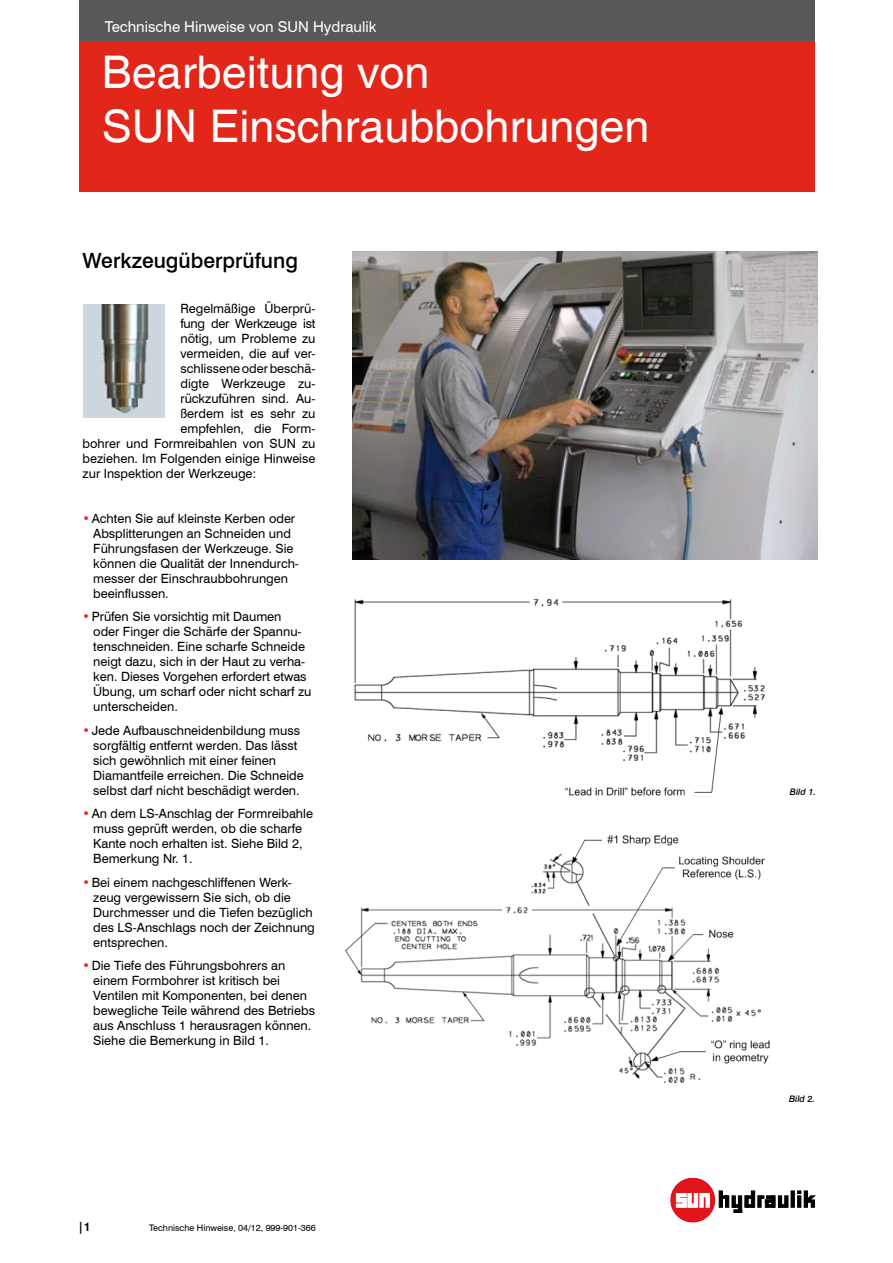
<style>
.page{position:relative;width:893px;height:1263px;background:#fff}
.page>*{position:absolute;margin:0;border:0;box-sizing:border-box;transform-origin:0 0}
.t1{font:45px/54px "Helvetica";color:#fff}
.t2{font:500 21px "Swiss 721 BT";color:#000}
.t3{font:15px "Swiss 721 BT";color:#fff}
.t4{font:12.75px/15px "Swiss 721 BT";color:#000}
.t5{font:12.75px "Swiss 721 BT";letter-spacing:-.02em;color:#000}
.t6{font:700 12px "Swiss 721 BT";color:#000}
.t7{font:9px "Swiss 721 BT";color:#000}
.t8{font:italic 500 9px "Swiss 721 BT";color:#000}
.s1{color:#e22619}
</style>
<div class="page">
<div style="left:79px;top:40px;width:736px;height:152px;background:#e22619"></div>
<div style="left:79px;top:0;width:736px;height:40px;background:#58585a"></div>
<div style="left:719px;top:1191px;width:3px;height:16px;background:#000;border:1px solid #000"></div>
<svg style="left:751px;top:1191px;width:4px;height:5px"></svg>
<svg style="left:720px;top:1196px;width:68px;height:16px"></svg>
<hr style="left:791px;top:1191px;width:3px;height:16px;background:#000">
<svg style="left:798px;top:1191px;width:17px;height:16px"></svg>
<div style="left:671px;top:1178px;width:44px;height:44px;background:#e1161a;border-radius:50%"></div>
<div style="left:671px;top:1178px;width:44px;height:44px;border:1px solid #e2001a;border-radius:50%"></div>
<div style="left:694px;top:1193px;width:4px;height:14px;background:#fff;border:1px solid #fff"></div>
<svg style="left:676px;top:1193px;width:19px;height:14px"></svg>
<hr style="left:700px;top:1193px;width:3px;height:14px;background:#fff">
<hr style="left:706px;top:1193px;width:3px;height:14px;background:#fff">
<svg style="left:703px;top:1193px;width:4px;height:4px"></svg>
<img style="left:84px;top:304px;width:80px;height:113px">
<img style="left:354px;top:598px;width:411px;height:198px">
<img style="left:345px;top:835px;width:425px;height:248px">
<img style="left:352px;top:252px;width:465px;height:307px">
<p class="t3" style="left:105px;top:17px;width:273px">Technische Hinweise von SUN Hydraulik</p>
<h1 class="t1" style="left:102px;top:47px;width:549px">Bearbeitung von<br>SUN Einschraubbohrungen</h1>
<h2 class="t2" style="left:83px;top:248px;width:217px">Werkzeugüberprüfung</h2>
<p class="t4" style="left:180px;top:301px;width:136px">Regelmäßige Überprü-</p>
<p class="t5" style="left:180px;top:316px;width:136px">fung der Werkzeuge ist</p>
<p class="t4" style="left:180px;top:331px;width:137px">nötig, um Probleme zu</p>
<p class="t4" style="left:180px;top:346px;width:136px">vermeiden, die auf ver-</p>
<p class="t4" style="left:180px;top:361px;width:136px">schlissene oder beschä-</p>
<p class="t4" style="left:180px;top:376px;width:136px">digte Werkzeuge zu-</p>
<p class="t4" style="left:180px;top:391px;width:137px">rückzuführen sind. Au-</p>
<p class="t4" style="left:180px;top:406px;width:137px">ßerdem ist es sehr zu</p>
<p class="t4" style="left:180px;top:421px;width:136px">empfehlen, die Form-</p>
<p class="t4" style="left:83px;top:436px;width:234px">bohrer und Formreibahlen von SUN zu</p>
<p class="t4" style="left:83px;top:451px;width:234px">beziehen. Im Folgenden einige Hinweise</p>
<p class="t4" style="left:83px;top:466px;width:175px">zur Inspektion der Werkzeuge:</p>
<p class="t4" style="left:93px;top:511px;width:207px;text-indent:-11px"><span class="s1">•</span>Achten Sie auf kleinste Kerben oder<br>Absplitterungen an Schneiden und<br>Führungsfasen der Werkzeuge. Sie können die Qualität der Innendurch&shy;messer der Einschraubbohrungen beeinflussen.</p>
<p class="t4" style="left:93px;top:609px;width:220px;text-indent:-11px"><span class="s1">•</span>Prüfen Sie vorsichtig mit Daumen<br>oder Finger die Schärfe der Spannu&shy;tenschneiden. Eine scharfe Schneide neigt dazu, sich in der Haut zu verha&shy;ken. Dieses Vorgehen erfordert etwas Übung, um scharf oder nicht scharf zu unterscheiden.</p>
<p class="t4" style="left:93px;top:723px;width:212px;text-indent:-11px"><span class="s1">•</span>Jede Aufbauschneidenbildung muss sorgfältig entfernt werden. Das lässt sich gewöhnlich mit einer feinen Diamantfeile erreichen. Die Schneide selbst darf nicht beschädigt werden.</p>
<p class="t4" style="left:93px;top:806px;width:221px;text-indent:-11px"><span class="s1">•</span>An dem LS-Anschlag der Formreibahle muss geprüft werden, ob die scharfe<br>Kante noch erhalten ist. Siehe Bild 2,<br>Bemerkung Nr. 1.</p>
<p class="t4" style="left:93px;top:875px;width:223px;text-indent:-11px"><span class="s1">•</span>Bei einem nachgeschliffenen Werk&shy;zeug vergewissern Sie sich, ob die<br>Durchmesser und die Tiefen bezüglich des LS-Anschlags noch der Zeichnung entsprechen.</p>
<p class="t4" style="left:93px;top:958px;width:223px;text-indent:-11px"><span class="s1">•</span>Die Tiefe des Führungsbohrers an einem Formbohrer ist kritisch bei Ventilen mit Komponenten, bei denen bewegliche Teile während des Betriebs aus Anschluss 1 herausragen können.<br>Siehe die Bemerkung in Bild 1.</p>
<p class="t6" style="left:78px;top:1220px;width:14px">|1</p>
<p class="t7" style="left:149px;top:1222px;width:168px">Technische Hinweise, 04/12, 999-901-366</p>
<p class="t8" style="left:790px;top:786px;width:28px">Bild 1.</p>
<p class="t8" style="left:789px;top:1093px;width:28px">Bild 2.</p>
</div>
